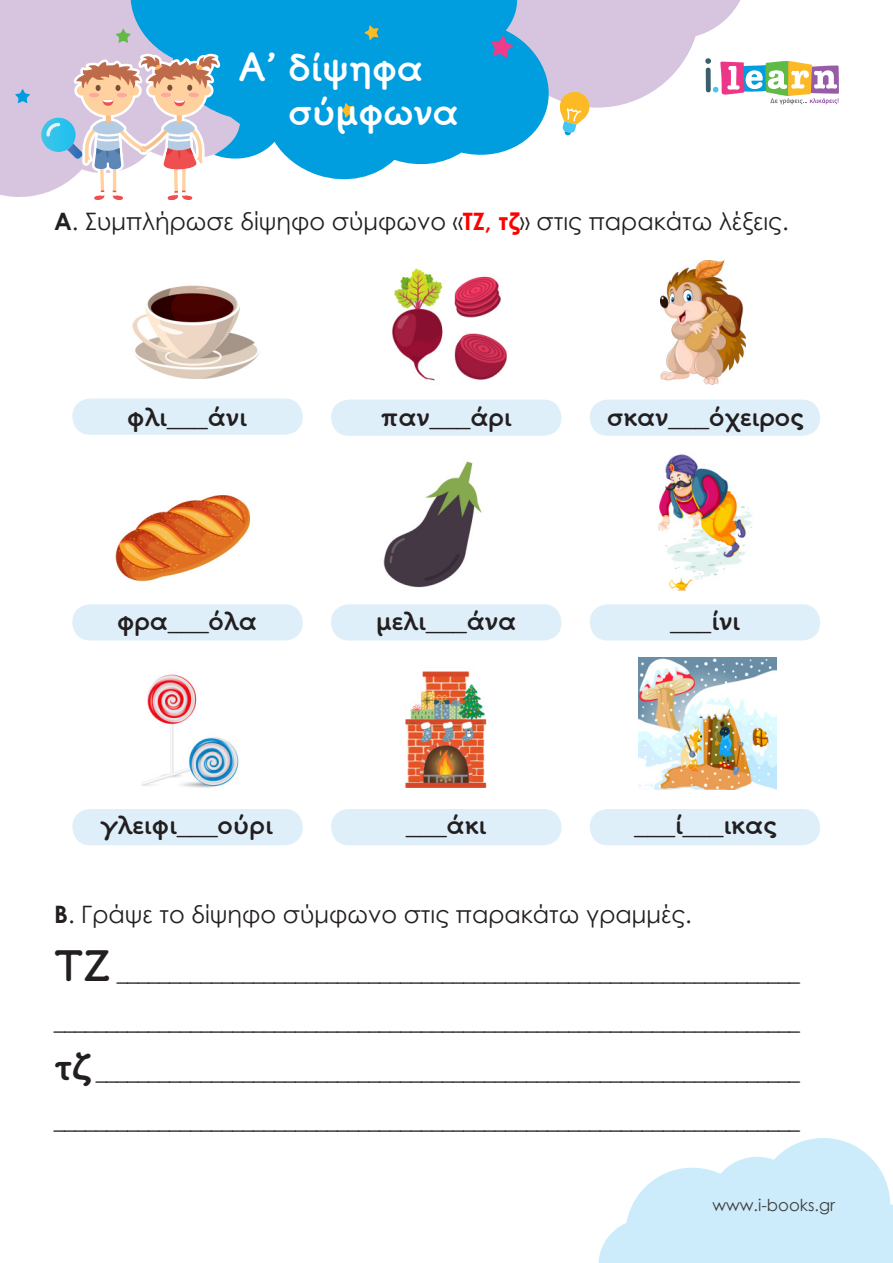
<style>
.page{position:relative;width:893px;height:1263px;background:#fff}
.page>*{position:absolute;margin:0;border:0;box-sizing:border-box;transform-origin:0 0}
.t1{font:700 39px/43.5px "PF Alfabeta";color:#fff}
.t2{font:700 27px "PF Alfabeta";color:#231f20}
.t3{font:300 27px "PF Alfabeta";color:#231f20}
.t4{font:24px "Century Gothic";color:#231f20}
.t5{font:21px "PF Alfabeta";color:#231f20}
.t6{font:16.5px "Century Gothic";color:#3e3e3f}
.s1{font-weight:700}
.s2{font-weight:700;color:#f00}
.s3{font-weight:300}
.s4{font-weight:700;font-size:42px}
.s5{font-weight:700;font-size:39px}
</style>
<div class="page">
<div style="left:0;top:0;width:71px;height:197px;background:#d7c5e0"></div>
<svg style="left:556px;top:0;width:185px;height:108px;fill:#d7c5e0"></svg>
<svg style="left:387px;top:0;width:169px;height:166px;background:#2daae2"></svg>
<svg style="left:71px;top:0;width:316px;height:845px"></svg>
<div style="left:72px;top:809px;width:231px;height:36px;background:#deeff9;border-radius:18px"></div>
<div style="left:331px;top:809px;width:230px;height:36px;background:#deeff9;border-radius:18px"></div>
<div style="left:590px;top:809px;width:230px;height:36px;background:#deeff9;border-radius:18px"></div>
<div style="left:72px;top:604px;width:231px;height:36px;background:#deeff9;border-radius:18px"></div>
<div style="left:331px;top:604px;width:230px;height:36px;background:#deeff9;border-radius:18px"></div>
<div style="left:590px;top:604px;width:230px;height:36px;background:#deeff9;border-radius:18px"></div>
<div style="left:72px;top:398px;width:231px;height:37px;background:#deeff9;border-radius:18px"></div>
<div style="left:331px;top:400px;width:230px;height:36px;background:#deeff9;border-radius:18px"></div>
<div style="left:590px;top:400px;width:230px;height:36px;background:#deeff9;border-radius:18px"></div>
<svg style="left:41px;top:53px;width:177px;height:148px"></svg>
<svg style="left:558px;top:90px;width:33px;height:46px"></svg>
<svg style="left:491px;top:35px;width:22px;height:23px"></svg>
<svg style="left:116px;top:29px;width:15px;height:14px"></svg>
<svg style="left:15px;top:89px;width:15px;height:14px"></svg>
<svg style="left:364px;top:25px;width:15px;height:15px"></svg>
<svg style="left:340px;top:103px;width:14px;height:15px"></svg>
<svg style="left:598px;top:1138px;width:295px;height:125px"></svg>
<svg style="left:705px;top:58px;width:134px;height:46px"></svg>
<div style="left:54px;top:236px;width:263px;height:6px;background:#fff"></div>
<div style="left:317px;top:236px;width:259px;height:6px;background:#fff"></div>
<div style="left:313px;top:242px;width:7px;height:146px;background:#fff"></div>
<img style="left:93px;top:270px;width:196px;height:116px">
<img style="left:378px;top:255px;width:129px;height:132px">
<img style="left:661px;top:260px;width:85px;height:124px">
<img style="left:108px;top:486px;width:158px;height:103px">
<img style="left:341px;top:443px;width:141px;height:149px">
<img style="left:658px;top:454px;width:95px;height:137px">
<img style="left:126px;top:658px;width:122px;height:136px">
<img style="left:372px;top:656px;width:115px;height:140px">
<img style="left:639px;top:658px;width:137px;height:132px">
<h1 class="t1" style="left:288px;top:46px;width:172px;text-indent:-50px">A’ δίψηφα σύμφωνα</h1>
<p class="t4" style="left:54px;top:204px;width:736px"><span class="s1">Α</span>. Συμπλήρωσε δίψηφο σύμφωνο «<span class="s2">ΤΖ, τζ</span>» στις παρακάτω λέξεις.</p>
<p class="t2" style="left:127px;top:400px;width:121px">φλι<span class="s3">___</span>άνι</p>
<p class="t2" style="left:381px;top:400px;width:133px">παν<span class="s3">___</span>άρι</p>
<p class="t2" style="left:607px;top:400px;width:198px">σκαν<span class="s3">___</span>όχειρος</p>
<p class="t2" style="left:117px;top:604px;width:141px">φρα<span class="s3">___</span>όλα</p>
<p class="t2" style="left:376px;top:604px;width:141px">μελι<span class="s3">___</span>άνα</p>
<p class="t3" style="left:671px;top:605px;width:71px">___<span class="s1">ίνι</span></p>
<p class="t2" style="left:101px;top:808px;width:173px">γλειφι<span class="s3">___</span>ούρι</p>
<p class="t3" style="left:406px;top:809px;width:82px">___<span class="s1">άκι</span></p>
<p class="t3" style="left:634px;top:809px;width:144px">___<span class="s1">ί</span>___<span class="s1">ικας</span></p>
<p class="t4" style="left:54px;top:897px;width:639px"><span class="s1">Β</span>. Γράψε το δίψηφο σύμφωνο στις παρακάτω γραμμές.</p>
<p class="t5" style="left:54px;top:961px;width:747px"><span class="s4">ΤΖ</span> _________________________________________________________________</p>
<p class="t5" style="left:54px;top:1011px;width:747px">_______________________________________________________________________</p>
<p class="t5" style="left:54px;top:1060px;width:747px"><span class="s5">τζ</span> ___________________________________________________________________</p>
<p class="t5" style="left:54px;top:1110px;width:747px">_______________________________________________________________________</p>
<p class="t6" style="left:712px;top:1193px;width:124px">www.i-books.gr</p>
</div>
